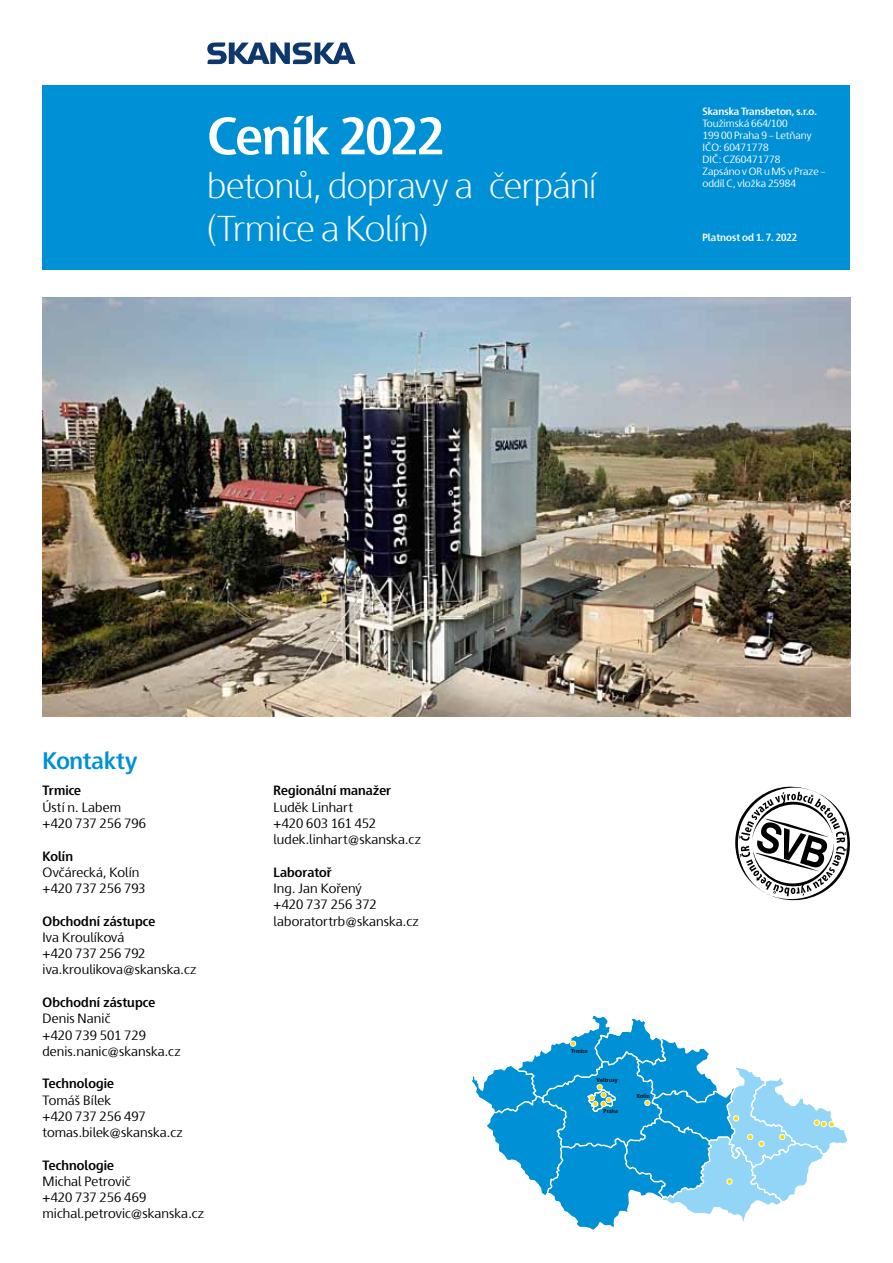
<style>
.page{position:relative;width:893px;height:1263px;background:#fff}
.page>*{position:absolute;margin:0;border:0;box-sizing:border-box;transform-origin:0 0}
.t1{font:700 52.5px "Skanska Sans Pro";letter-spacing:-.015em;color:#fff}
.t2{font:300 36px/43.2px "Skanska Sans Pro";letter-spacing:-.005em;color:#fff}
.t3{font:700 24px "Skanska Sans Pro";letter-spacing:-.01em;color:#0090d6}
.t4{font:13.5px/16.2px "Skanska Sans Pro";color:#000}
.t5{font:700 13.5px "Skanska Sans Pro";letter-spacing:.005em;color:#000}
.t6{font:10.5px/12px "Skanska Sans Pro";color:#fff}
.t7{font:700 10.5px "Skanska Sans Pro";color:#fff}
.t8{font:700 5.7px "Skanska Sans Pro";letter-spacing:.015em;color:#000}
</style>
<div class="page">
<div style="left:43px;top:86px;width:807px;height:184px;background:#0090d6"></div>
<svg style="left:207px;top:42px;width:148px;height:22px"></svg>
<img style="left:43px;top:298px;width:807px;height:418px">
<svg style="left:735px;top:787px;width:115px;height:113px"></svg>
<svg style="left:472px;top:1015px;width:375px;height:215px"></svg>
<h1 class="t1" style="left:207px;top:105px;width:238px">Ceník 2022</h1>
<h2 class="t2" style="left:207px;top:164px;width:391px">betonů, dopravy a čerpání (Trmice a Kolín)</h2>
<p class="t7" style="left:702px;top:105px;width:116px">Skanska Transbeton, s.r.o.</p>
<p class="t6" style="left:702px;top:117px;width:125px">Toužimská 664/100<br>199 00 Praha 9 – Letňany<br>IČO: 60471778<br>DIČ: CZ60471778<br>Zapsáno v OR u MS v Praze – oddíl C, vložka 25984</p>
<p class="t7" style="left:702px;top:231px;width:96px">Platnost od 1. 7. 2022</p>
<h3 class="t3" style="left:43px;top:746px;width:96px">Kontakty</h3>
<p class="t5" style="left:43px;top:783px;width:40px">Trmice</p>
<p class="t4" style="left:43px;top:799px;width:105px">Ústí n. Labem +420 737 256 796</p>
<p class="t5" style="left:43px;top:848px;width:32px">Kolín</p>
<p class="t4" style="left:43px;top:864px;width:104px">Ovčárecká, Kolín +420 737 256 793</p>
<p class="t5" style="left:43px;top:913px;width:114px">Obchodní zástupce</p>
<p class="t4" style="left:43px;top:929px;width:155px">Iva Kroulíková<br>+420 737 256 792 iva.kroulikova@skanska.cz</p>
<p class="t5" style="left:43px;top:994px;width:114px">Obchodní zástupce</p>
<p class="t4" style="left:43px;top:1010px;width:140px">Denis Nanič<br>+420 739 501 729 denis.nanic@skanska.cz</p>
<p class="t5" style="left:43px;top:1076px;width:73px">Technologie</p>
<p class="t4" style="left:43px;top:1092px;width:142px">Tomáš Bílek<br>+420 737 256 497 tomas.bilek@skanska.cz</p>
<p class="t5" style="left:43px;top:1157px;width:73px">Technologie</p>
<p class="t4" style="left:43px;top:1173px;width:163px">Michal Petrovič<br>+420 737 256 469 michal.petrovic@skanska.cz</p>
<p class="t5" style="left:274px;top:783px;width:119px">Regionální manažer</p>
<p class="t4" style="left:274px;top:799px;width:149px">Luděk Linhart<br>+420 603 161 452 ludek.linhart@skanska.cz</p>
<p class="t5" style="left:274px;top:864px;width:60px">Laboratoř</p>
<p class="t4" style="left:274px;top:880px;width:147px">Ing. Jan Kořený<br>+420 737 256 372 laboratortrb@skanska.cz</p>
<p class="t8" style="left:571px;top:1048px;width:18px">Trmice</p>
<p class="t8" style="left:597px;top:1076px;width:23px">Veltrusy</p>
<p class="t8" style="left:604px;top:1108px;width:16px">Praha</p>
<p class="t8" style="left:637px;top:1093px;width:15px">Kolín</p>
</div>
